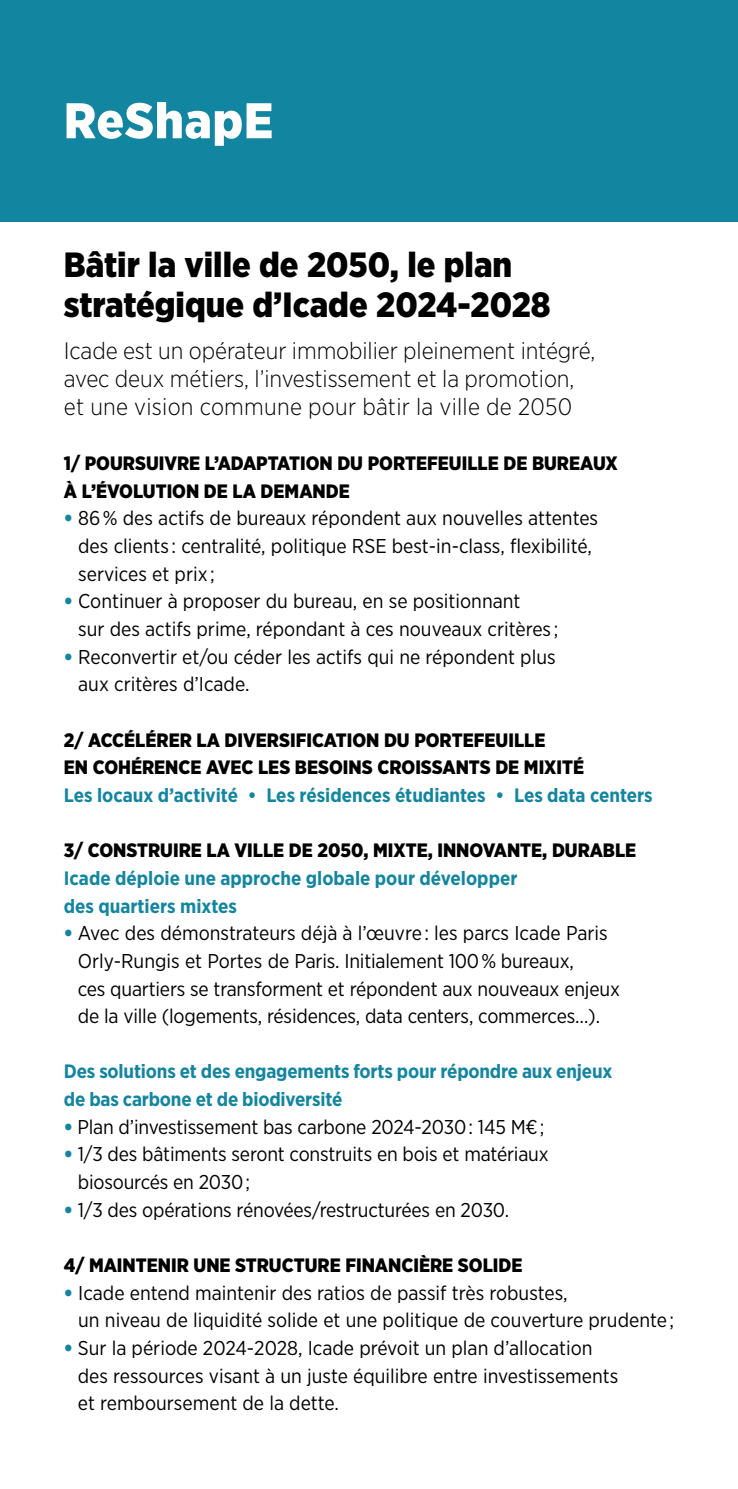
<style>
.page{position:relative;width:738px;height:1489px;background:#fff}
.page>*{position:absolute;margin:0;border:0;box-sizing:border-box;transform-origin:0 0}
.t1{font:900 50px "Gotham Narrow";letter-spacing:.015em;color:#fff}
.t2{font:900 35px/40px "Gotham Narrow";color:#000}
.t3{font:300 23.75px/27.8px "Gotham Narrow";letter-spacing:-.005em;color:#000}
.t4{font:20px/27.8px "Gotham Narrow";color:#000}
.t5{font:900 19.5px/27.8px "Gotham Narrow";color:#000}
.t6{font:700 19.5px/27.8px "Gotham Narrow";color:#1285a1}
.s1{font-weight:900;color:#1285a1}
</style>
<div class="page">
<div style="left:0;top:0;width:737px;height:221px;background:#1285a1"></div>
<h1 class="t1" style="left:64px;top:88px;width:211px">ReShapE</h1>
<h2 class="t2" style="left:64px;top:244px;width:488px">Bâtir la ville de 2050, le plan stratégique d’Icade 2024-2028</h2>
<p class="t3" style="left:64px;top:336px;width:532px">Icade est un opérateur immobilier pleinement intégré, avec deux métiers, l’investissement et la promotion, et une vision commune pour bâtir la ville de 2050</p>
<p class="t5" style="left:64px;top:449px;width:555px">1/ POURSUIVRE L’ADAPTATION DU PORTEFEUILLE DE BUREAUX<br>À L’ÉVOLUTION DE LA DEMANDE</p>
<p class="t4" style="left:78px;top:504px;width:521px;text-indent:-14px"><span class="s1">•</span> 86 % des actifs de bureaux répondent aux nouvelles attentes des clients : centralité, politique RSE best-in-class, flexibilité, services et prix ;</p>
<p class="t4" style="left:78px;top:587px;width:481px;text-indent:-14px"><span class="s1">•</span> Continuer à proposer du bureau, en se positionnant<br>sur des actifs prime, répondant à ces nouveaux critères ;</p>
<p class="t4" style="left:78px;top:642px;width:478px;text-indent:-14px"><span class="s1">•</span> Reconvertir et/ou céder les actifs qui ne répondent plus aux critères d’Icade.</p>
<p class="t5" style="left:64px;top:725px;width:521px">2/ ACCÉLÉRER LA DIVERSIFICATION DU PORTEFEUILLE<br>EN COHÉRENCE AVEC LES BESOINS CROISSANTS DE MIXITÉ</p>
<p class="t6" style="left:64px;top:781px;width:590px">Les locaux d’activité • Les résidences étudiantes • Les data centers</p>
<p class="t5" style="left:64px;top:836px;width:573px">3/ CONSTRUIRE LA VILLE DE 2050, MIXTE, INNOVANTE, DURABLE</p>
<p class="t6" style="left:64px;top:863px;width:455px">Icade déploie une approche globale pour développer des quartiers mixtes</p>
<p class="t4" style="left:78px;top:918px;width:543px;text-indent:-14px"><span class="s1">•</span> Avec des démonstrateurs déjà à l’œuvre : les parcs Icade Paris Orly-Rungis et Portes de Paris. Initialement 100 % bureaux,<br>ces quartiers se transforment et répondent aux nouveaux enjeux de la ville (logements, résidences, data centers, commerces…).</p>
<p class="t6" style="left:64px;top:1057px;width:549px">Des solutions et des engagements forts pour répondre aux enjeux de bas carbone et de biodiversité</p>
<p class="t4" style="left:64px;top:1112px;width:482px"><span class="s1">•</span> Plan d’investissement bas carbone 2024-2030 : 145 M€ ;</p>
<p class="t4" style="left:78px;top:1139px;width:472px;text-indent:-14px"><span class="s1">•</span> 1/3 des bâtiments seront construits en bois et matériaux biosourcés en 2030 ;</p>
<p class="t4" style="left:64px;top:1195px;width:446px"><span class="s1">•</span> 1/3 des opérations rénovées/restructurées en 2030.</p>
<p class="t5" style="left:64px;top:1250px;width:460px">4/ MAINTENIR UNE STRUCTURE FINANCIÈRE SOLIDE</p>
<p class="t4" style="left:78px;top:1278px;width:597px;text-indent:-14px"><span class="s1">•</span> Icade entend maintenir des ratios de passif très robustes,<br>un niveau de liquidité solide et une politique de couverture prudente ;</p>
<p class="t4" style="left:78px;top:1333px;width:541px;text-indent:-14px"><span class="s1">•</span> Sur la période 2024-2028, Icade prévoit un plan d’allocation des ressources visant à un juste équilibre entre investissements et remboursement de la dette.</p>
</div>
